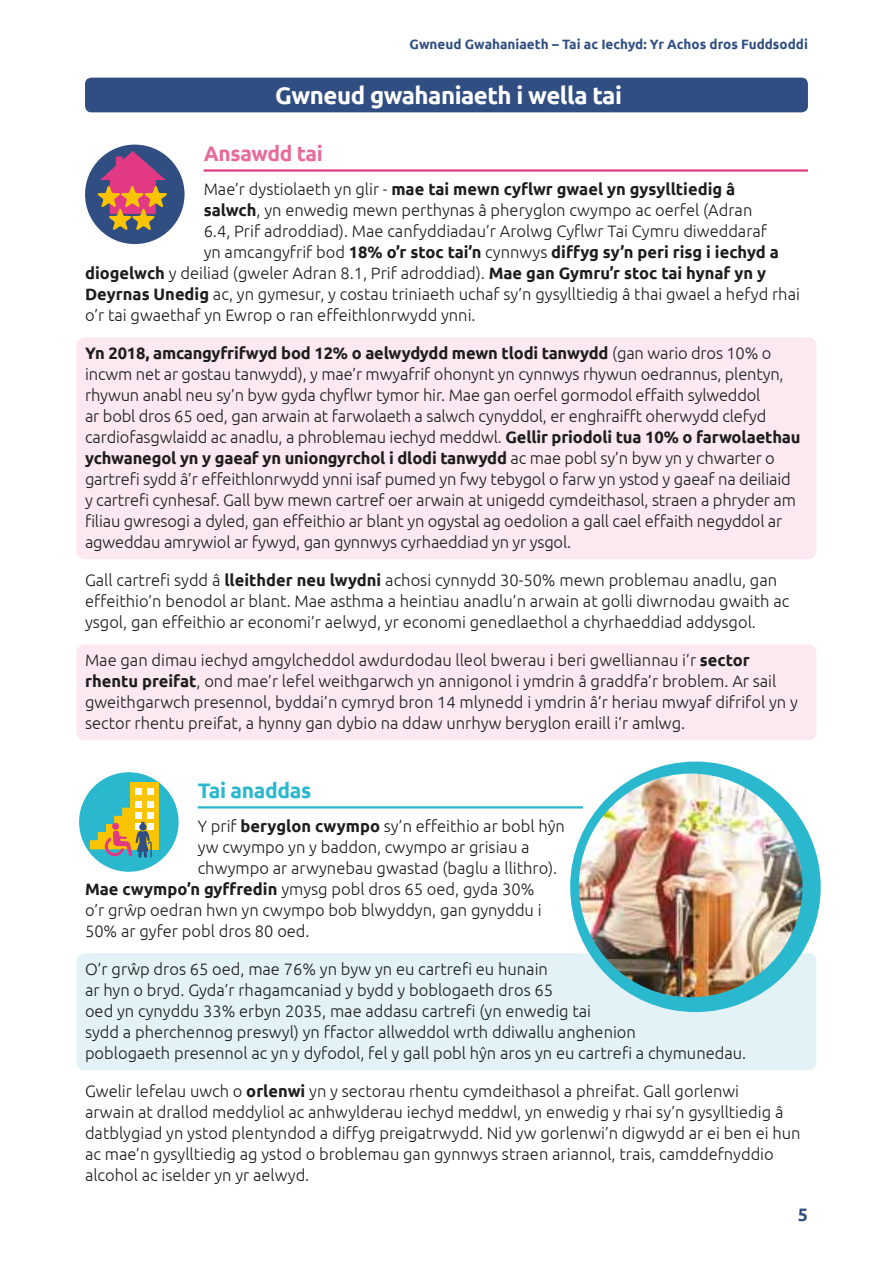
<style>
.page{position:relative;width:893px;height:1263px;background:#fff}
.page>*{position:absolute;margin:0;border:0;box-sizing:border-box;transform-origin:0 0}
.t1{font:700 24px "Ubuntu";letter-spacing:-.02em;color:#fff}
.t2{font:700 21px "Ubuntu";letter-spacing:-.015em;color:#e76c9d}
.t3{font:700 21px "Ubuntu";letter-spacing:-.015em;color:#29b8ce}
.t4{font:700 18px "Ubuntu";color:#304e82}
.t5{font:300 16.5px/21px "Ubuntu";color:#1d1d1b}
.t6{font:700 16.5px "Ubuntu";color:#1d1d1b}
.t7{font:700 13.5px "Ubuntu";color:#304e82}
.s1{font-weight:300}
.s2{font-weight:700}
</style>
<div class="page">
<hr style="left:204px;top:169px;width:604px;height:3px;background:#e13983">
<div style="left:77px;top:337px;width:739px;height:222px;background:#fbe8f0;border-radius:9px"></div>
<div style="left:77px;top:644px;width:739px;height:96px;background:#fbe8f0;border-radius:9px"></div>
<hr style="left:198px;top:806px;width:385px;height:2px;background:#29b8ce">
<div style="left:77px;top:953px;width:739px;height:117px;background:#e2f2f7;border-radius:9px"></div>
<div style="left:85px;top:78px;width:723px;height:34px;background:#304e82;border-radius:6px"></div>
<div style="left:79px;top:772px;width:100px;height:100px;background:#29b8ce;border-radius:50%"></div>
<div style="left:131px;top:782px;width:28px;height:68px;background:#fac400"></div>
<div style="left:147px;top:823px;width:7px;height:7px;background:#fff"></div>
<div style="left:136px;top:788px;width:6px;height:7px;background:#fff"></div>
<div style="left:147px;top:788px;width:7px;height:7px;background:#fff"></div>
<div style="left:147px;top:801px;width:7px;height:6px;background:#fff"></div>
<div style="left:147px;top:812px;width:7px;height:7px;background:#fff"></div>
<svg style="left:90px;top:801px;width:62px;height:57px"></svg>
<div style="left:112px;top:823px;width:7px;height:7px;background:#e13983;border-radius:50%"></div>
<div style="left:85px;top:145px;width:100px;height:99px;background:#304e82;border-radius:50%"></div>
<svg style="left:98px;top:151px;width:69px;height:79px"></svg>
<div style="left:570px;top:761px;width:251px;height:251px;background:#29b8ce;border-radius:50%"></div>
<img style="left:579px;top:773px;width:224px;height:224px;border-radius:112px">
<p class="t7" style="left:410px;top:36px;width:400px">Gwneud Gwahaniaeth – Tai ac Iechyd: Yr Achos dros Fuddsoddi</p>
<h1 class="t1" style="left:275px;top:81px;width:348px">Gwneud gwahaniaeth i wella tai</h1>
<p class="t2" style="left:204px;top:141px;width:121px">Ansawdd tai</p>
<p class="t6" style="left:204px;top:179px;width:533px"><span class="s1">Mae’r dystiolaeth yn glir -</span> mae tai mewn cyflwr gwael yn gysylltiedig â</p>
<p class="t5" style="left:204px;top:199px;width:550px"><span class="s2">salwch</span>, yn enwedig mewn perthynas â pheryglon cwympo ac oerfel (Adran</p>
<p class="t5" style="left:204px;top:220px;width:565px">6.4, Prif adroddiad). Mae canfyddiadau’r Arolwg Cyflwr Tai Cymru diweddaraf</p>
<p class="t6" style="left:204px;top:242px;width:577px"><span class="s1">yn amcangyfrif bod</span> 18% o’r stoc tai’n <span class="s1">cynnwys</span> diffyg sy’n peri risg i iechyd a</p>
<p class="t5" style="left:85px;top:262px;width:683px"><span class="s2">diogelwch</span> y deiliad (gweler Adran 8.1, Prif adroddiad). <span class="s2">Mae gan Gymru’r stoc tai hynaf yn y</span></p>
<p class="t5" style="left:85px;top:283px;width:716px"><span class="s2">Deyrnas Unedig</span> ac, yn gymesur, y costau triniaeth uchaf sy’n gysylltiedig â thai gwael a hefyd rhai</p>
<p class="t5" style="left:85px;top:304px;width:392px">o’r tai gwaethaf yn Ewrop o ran effeithlonrwydd ynni.</p>
<p class="t5" style="left:85px;top:342px;width:717px"><span class="s2">Yn 2018, amcangyfrifwyd bod 12% o aelwydydd mewn tlodi tanwydd</span> (gan wario dros 10% o incwm net ar gostau tanwydd), y mae’r mwyafrif ohonynt yn cynnwys rhywun oedrannus, plentyn, rhywun anabl neu sy’n byw gyda chyflwr tymor hir. Mae gan oerfel gormodol effaith sylweddol<br>ar bobl dros 65 oed, gan arwain at farwolaeth a salwch cynyddol, er enghraifft oherwydd clefyd cardiofasgwlaidd ac anadlu, a phroblemau iechyd meddwl. <span class="s2">Gellir priodoli tua 10% o farwolaethau ychwanegol yn y gaeaf yn uniongyrchol i dlodi tanwydd</span> ac mae pobl sy’n byw yn y chwarter o gartrefi sydd â’r effeithlonrwydd ynni isaf pumed yn fwy tebygol o farw yn ystod y gaeaf na deiliaid y cartrefi cynhesaf. Gall byw mewn cartref oer arwain at unigedd cymdeithasol, straen a phryder am filiau gwresogi a dyled, gan effeithio ar blant yn ogystal ag oedolion a gall cael effaith negyddol ar agweddau amrywiol ar fywyd, gan gynnwys cyrhaeddiad yn yr ysgol.</p>
<p class="t5" style="left:85px;top:569px;width:706px">Gall cartrefi sydd â <span class="s2">lleithder neu lwydni</span> achosi cynnydd 30-50% mewn problemau anadlu, gan effeithio’n benodol ar blant. Mae asthma a heintiau anadlu’n arwain at golli diwrnodau gwaith ac ysgol, gan effeithio ar economi’r aelwyd, yr economi genedlaethol a chyrhaeddiad addysgol.</p>
<p class="t5" style="left:85px;top:649px;width:714px">Mae gan dimau iechyd amgylcheddol awdurdodau lleol bwerau i beri gwelliannau i’r <span class="s2">sector rhentu preifat</span>, ond mae’r lefel weithgarwch yn annigonol i ymdrin â graddfa’r broblem. Ar sail gweithgarwch presennol, byddai’n cymryd bron 14 mlynedd i ymdrin â’r heriau mwyaf difrifol yn y sector rhentu preifat, a hynny gan dybio na ddaw unrhyw beryglon eraill i’r amlwg.</p>
<p class="t3" style="left:198px;top:777px;width:115px">Tai anaddas</p>
<p class="t5" style="left:198px;top:815px;width:369px">Y prif <span class="s2">beryglon cwympo</span> sy’n effeithio ar bobl hŷn</p>
<p class="t5" style="left:198px;top:836px;width:333px">yw cwympo yn y baddon, cwympo ar grisiau a</p>
<p class="t5" style="left:198px;top:857px;width:361px">chwympo ar arwynebau gwastad (baglu a llithro).</p>
<p class="t5" style="left:85px;top:878px;width:451px"><span class="s2">Mae cwympo’n gyffredin</span> ymysg pobl dros 65 oed, gyda 30%</p>
<p class="t5" style="left:85px;top:899px;width:458px">o’r grŵp oedran hwn yn cwympo bob blwyddyn, gan gynyddu i</p>
<p class="t5" style="left:85px;top:920px;width:226px">50% ar gyfer pobl dros 80 oed.</p>
<p class="t5" style="left:85px;top:958px;width:663px">O’r grŵp dros 65 oed, mae 76% yn byw yn eu cartrefi eu hunain<br>ar hyn o bryd. Gyda’r rhagamcaniad y bydd y boblogaeth dros 65<br>oed yn cynyddu 33% erbyn 2035, mae addasu cartrefi (yn enwedig tai<br>sydd a pherchennog preswyl) yn ffactor allweddol wrth ddiwallu anghenion<br>poblogaeth presennol ac yn y dyfodol, fel y gall pobl hŷn aros yn eu cartrefi a chymunedau.</p>
<p class="t5" style="left:85px;top:1080px;width:717px">Gwelir lefelau uwch o <span class="s2">orlenwi</span> yn y sectorau rhentu cymdeithasol a phreifat. Gall gorlenwi<br>arwain at drallod meddyliol ac anhwylderau iechyd meddwl, yn enwedig y rhai sy’n gysylltiedig â datblygiad yn ystod plentyndod a diffyg preigatrwydd. Nid yw gorlenwi’n digwydd ar ei ben ei hun ac mae’n gysylltiedig ag ystod o broblemau gan gynnwys straen ariannol, trais, camddefnyddio alcohol ac iselder yn yr aelwyd.</p>
<p class="t4" style="left:798px;top:1203px;width:12px">5</p>
</div>
